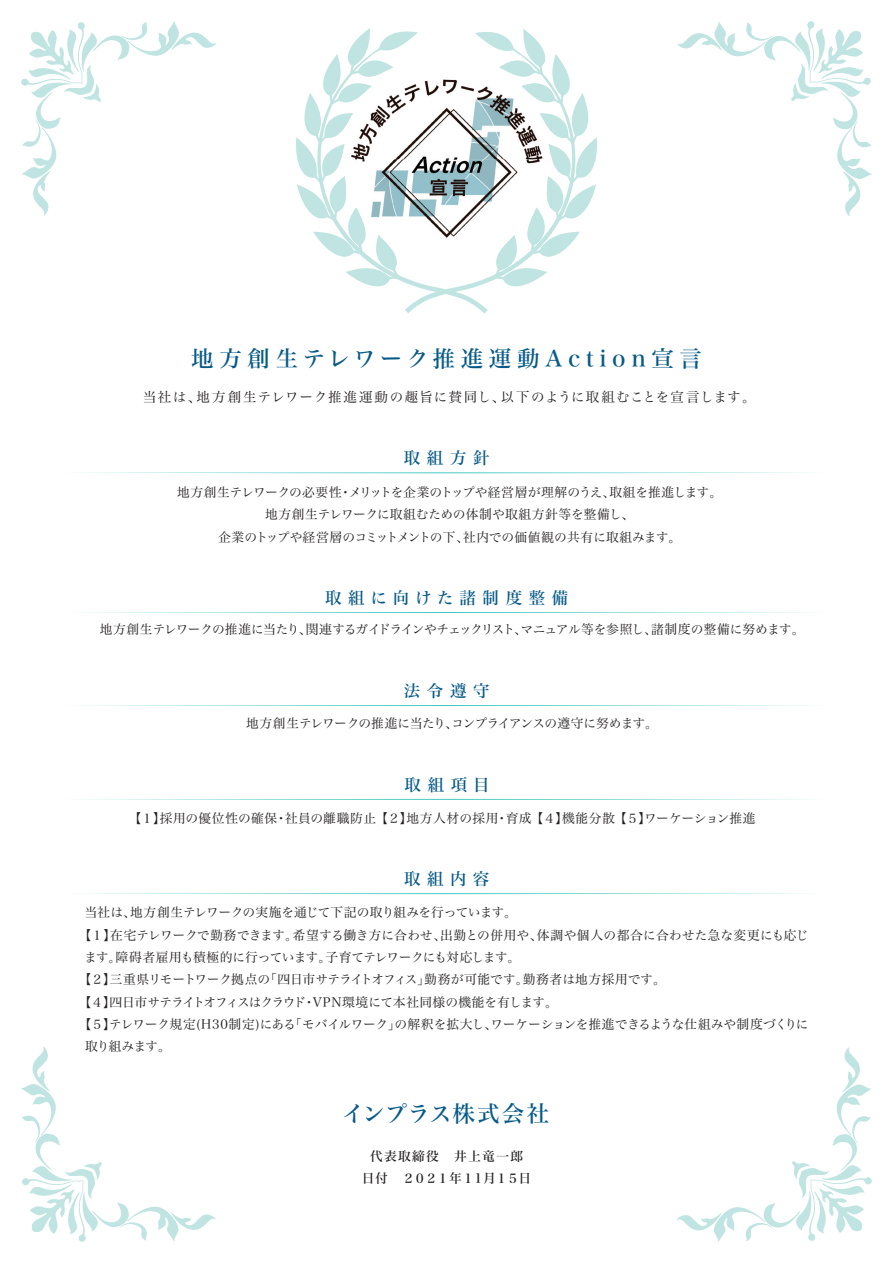
<style>
.page{position:relative;width:893px;height:1263px;background:#fff}
.page>*{position:absolute;margin:0;border:0;box-sizing:border-box;transform-origin:0 0}
.t1{font:22.5px "Hira Min Std N W5";letter-spacing:.25em;color:#075a88}
.t2{font:22.5px "Hira Min Std N W5";letter-spacing:.015em;color:#075a88}
.t3{font:16.5px "Hira Min Std N W5";letter-spacing:.4em;color:#075a88}
.t4{font:16.5px "Hira Min Std N W5";letter-spacing:.38em;color:#075a88}
.t5{font:13.5px "Hira Min Std N W3";letter-spacing:.085em;color:#231f20}
.t6{font:12.75px/22.4px "Hira Min Std N W3";letter-spacing:-.01em;color:#231f20;text-align:center}
.t7{font:12.75px "Hira Min Std N W3";letter-spacing:-.035em;color:#231f20}
.t8{font:12.75px "Hira Min Std N W3";letter-spacing:.01em;color:#231f20}
.t9{font:12.75px "Hira Min Std N W3";letter-spacing:.035em;color:#231f20}
.t10{font:12.75px "Hira Min Std N W3";letter-spacing:-.05em;color:#231f20}
.t11{font:12.75px "Hira Min Std N W3";letter-spacing:-.045em;color:#231f20}
.t12{font:12.75px/22.4px "Hira Min Std N W5";letter-spacing:.04em;color:#231f20;text-align:center}
</style>
<div class="page">
<svg style="left:296px;top:28px;width:301px;height:286px"></svg>
<svg style="left:21px;top:21px;width:195px;height:195px"></svg>
<svg style="left:677px;top:21px;width:195px;height:195px"></svg>
<svg style="left:677px;top:1047px;width:195px;height:195px"></svg>
<svg style="left:21px;top:1047px;width:195px;height:195px"></svg>
<svg style="left:84px;top:472px;width:725px;height:1px"></svg>
<svg style="left:84px;top:612px;width:725px;height:1px"></svg>
<svg style="left:84px;top:705px;width:725px;height:1px"></svg>
<img style="left:394px;top:54px;width:105px;height:198px">
<img style="left:341px;top:54px;width:53px;height:211px">
<img style="left:499px;top:54px;width:52px;height:211px">
<img style="left:393px;top:252px;width:106px;height:13px">
<svg style="left:84px;top:893px;width:725px;height:1px"></svg>
<svg style="left:84px;top:799px;width:725px;height:1px"></svg>
<h1 class="t1" style="left:191px;top:342px;width:512px">地方創生テレワーク推進運動Action宣言</h1>
<p class="t5" style="left:143px;top:387px;width:614px">当社は、地方創生テレワーク推進運動の趣旨に賛同し、以下のように取組むことを宣言します。</p>
<p class="t3" style="left:404px;top:446px;width:87px">取組方針</p>
<p class="t6" style="left:177px;top:481px;width:547px">地方創生テレワークの必要性・メリットを企業のトップや経営層が理解のうえ、取組を推進します。地方創生テレワークに取組むための体制や取組方針等を整備し、<br>企業のトップや経営層のコミットメントの下、社内での価値観の共有に取組みます。</p>
<p class="t4" style="left:325px;top:586px;width:245px">取組に向けた諸制度整備</p>
<p class="t7" style="left:100px;top:620px;width:706px">地方創生テレワークの推進に当たり、関連するガイドラインやチェックリスト、マニュアル等を参照し、諸制度の整備に努めます。</p>
<p class="t3" style="left:404px;top:679px;width:87px">法令遵守</p>
<p class="t11" style="left:246px;top:714px;width:413px">地方創生テレワークの推進に当たり、コンプライアンスの遵守に努めます。</p>
<p class="t3" style="left:405px;top:773px;width:87px">取組項目</p>
<p class="t9" style="left:129px;top:809px;width:628px">【１】採用の優位性の確保・社員の離職防止 【２】地方人材の採用・育成 【４】機能分散 【５】ワーケーション推進</p>
<p class="t3" style="left:404px;top:867px;width:87px">取組内容</p>
<p class="t6" style="left:85px;top:901px;width:434px">当社は、地方創生テレワークの実施を通じて下記の取り組みを行っています。</p>
<p class="t8" style="left:79px;top:926px;width:732px">【１】在宅テレワークで勤務できます。希望する働き方に合わせ、出勤との併用や、体調や個人の都合に合わせた急な変更にも応じ</p>
<p class="t10" style="left:84px;top:948px;width:438px">ます。障碍者雇用も積極的に行っています。子育てテレワークにも対応します。</p>
<p class="t6" style="left:79px;top:968px;width:589px">【２】三重県リモートワーク拠点の「四日市サテライトオフィス」勤務が可能です。勤務者は地方採用です。</p>
<p class="t7" style="left:79px;top:993px;width:481px">【４】四日市サテライトオフィスはクラウド・VPN環境にて本社同様の機能を有します。</p>
<p class="t6" style="left:79px;top:1013px;width:731px">【５】テレワーク規定(H30制定)にある「モバイルワーク」の解釈を拡大し、ワーケーションを推進できるような仕組みや制度づくりに</p>
<p class="t6" style="left:85px;top:1035px;width:87px">取り組みます。</p>
<h1 class="t2" style="left:342px;top:1097px;width:209px">インプラス株式会社</h1>
<p class="t12" style="left:362px;top:1144px;width:171px">代表取締役　井上竜一郎<br>日付　２０２１年１1月１５日</p>
</div>
